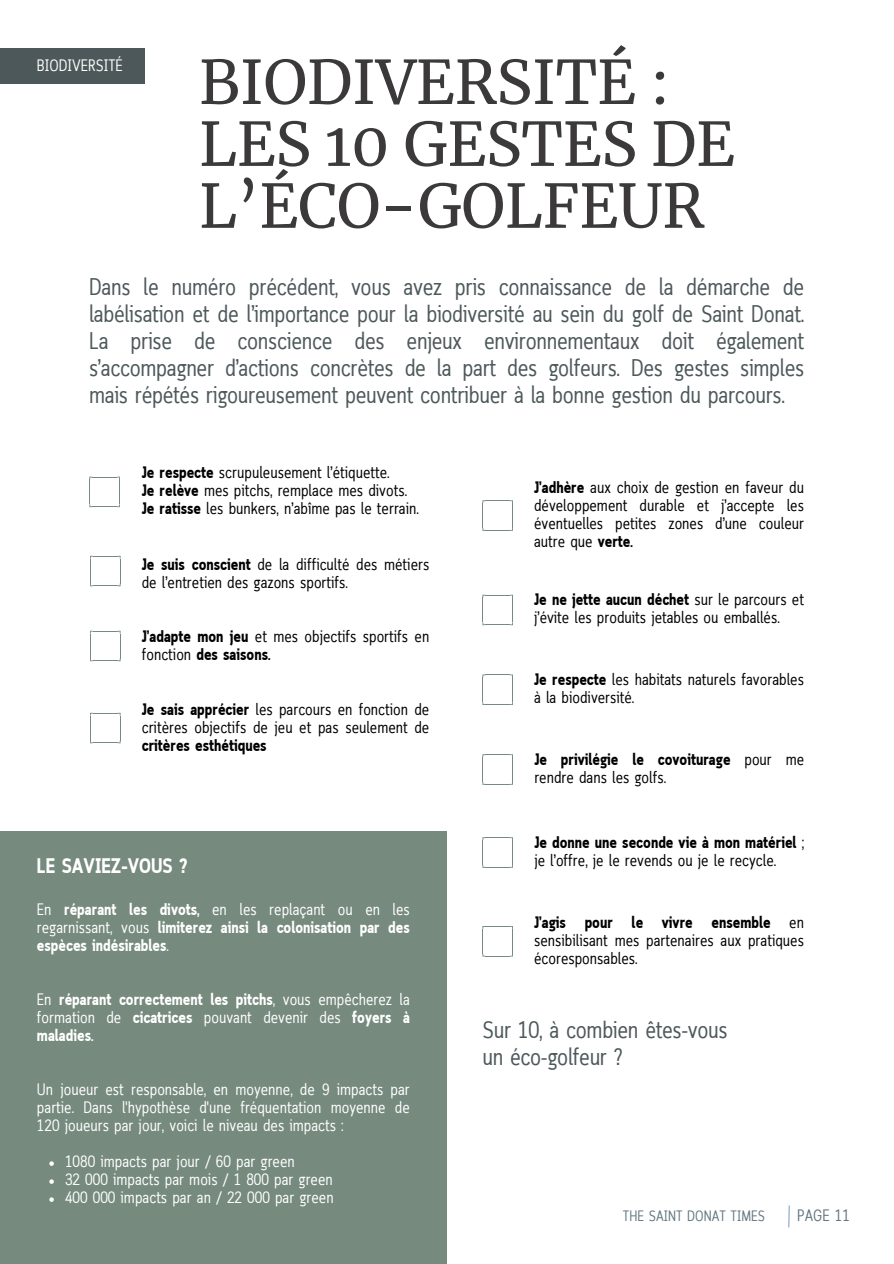
<style>
.page{position:relative;width:894px;height:1264px;background:#fff}
.page>*{position:absolute;margin:0;border:0;box-sizing:border-box;transform-origin:0 0}
.t1{font:60px/61.8px "Merriweather";letter-spacing:-.005em;color:#3b3939}
.t2{font:24px/27px "Cloud Cond";letter-spacing:-.015em;color:#4d585a;text-align:justify}
.t3{font:700 21px "Cloud Cond";color:#fff}
.t4{font:16.5px/18px "Cloud Cond";color:#000}
.t5{font:16.5px/18px "Cloud Cond";color:#fff;text-align:justify}
.t6{font:700 16.5px/18px "Cloud Cond";color:#fff;text-align:justify}
.t7{font:700 16.5px/18px "Cloud Cond";color:#000}
.t8{font:16.5px "Cloud Cond";color:#637680}
.t9{font:15px "Cloud Cond";color:#637680}
.s1{font-weight:700}
.s2{font-weight:400}
</style>
<div class="page">
<svg style="left:788px;top:1205px;width:2px;height:23px"></svg>
<div style="left:0;top:49px;width:145px;height:35px;background:#4d585a"></div>
<svg style="left:89px;top:476px;width:31px;height:31px"></svg>
<svg style="left:90px;top:555px;width:31px;height:31px"></svg>
<svg style="left:90px;top:630px;width:31px;height:31px"></svg>
<svg style="left:90px;top:712px;width:31px;height:31px"></svg>
<svg style="left:482px;top:500px;width:31px;height:31px"></svg>
<svg style="left:482px;top:594px;width:31px;height:31px"></svg>
<svg style="left:482px;top:674px;width:31px;height:31px"></svg>
<svg style="left:482px;top:754px;width:31px;height:30px"></svg>
<svg style="left:482px;top:837px;width:31px;height:30px"></svg>
<svg style="left:482px;top:926px;width:31px;height:30px"></svg>
<div style="left:0;top:830px;width:446px;height:433px;background:#768a7e"></div>
<svg style="left:49px;top:1161px;width:5px;height:4px"></svg>
<svg style="left:49px;top:1179px;width:5px;height:4px"></svg>
<svg style="left:49px;top:1197px;width:5px;height:4px"></svg>
<p class="t5" style="left:37px;top:57px;width:87px">BIODIVERSITÉ</p>
<h1 class="t1" style="left:199px;top:52px;width:537px">BIODIVERSITÉ :<br>LES 10 GESTES DE<br>L’ÉCO-GOLFEUR</h1>
<p class="t2" style="left:89px;top:275px;width:716px">Dans le numéro précédent, vous avez pris connaissance de la démarche de labélisation et de l’importance pour la biodiversité au sein du golf de Saint Donat.<br>La prise de conscience des enjeux environnementaux doit également s’accompagner d’actions concrètes de la part des golfeurs. Des gestes simples mais répétés rigoureusement peuvent contribuer à la bonne gestion du parcours.</p>
<p class="t4" style="left:142px;top:465px;width:278px"><span class="s1">Je respecte</span> scrupuleusement l’étiquette.<br><span class="s1">Je relève</span> mes pitchs, remplace mes divots.<br><span class="s1">Je ratisse</span> les bunkers, n’abîme pas le terrain.</p>
<p class="t4" style="left:142px;top:556px;width:289px"><span class="s1">Je suis conscient</span> de la difficulté des métiers de l’entretien des gazons sportifs.</p>
<p class="t4" style="left:142px;top:628px;width:289px"><span class="s1">J’adapte mon jeu</span> et mes objectifs sportifs en fonction <span class="s1">des saisons.</span></p>
<p class="t4" style="left:142px;top:701px;width:289px"><span class="s1">Je sais apprécier</span> les parcours en fonction de critères objectifs de jeu et pas seulement de</p>
<p class="t7" style="left:142px;top:737px;width:126px">critères esthétiques</p>
<p class="t3" style="left:37px;top:858px;width:152px">LE SAVIEZ-VOUS ?</p>
<p class="t6" style="left:37px;top:901px;width:374px"><span class="s2">En</span> réparant les divots, <span class="s2">en les replaçant ou en les regarnissant, vous</span> limiterez ainsi la colonisation par des espèces indésirables<span class="s2">.</span></p>
<p class="t6" style="left:37px;top:991px;width:374px"><span class="s2">En</span> réparant correctement les pitchs<span class="s2">, vous empêcherez la formation de</span> cicatrices <span class="s2">pouvant devenir des</span> foyers à maladies.</p>
<p class="t5" style="left:37px;top:1081px;width:374px">Un joueur est responsable, en moyenne, de 9 impacts par partie. Dans l'hypothèse d'une fréquentation moyenne de 120 joueurs par jour, voici le niveau des impacts :</p>
<p class="t5" style="left:65px;top:1153px;width:270px;text-align:left">1080 impacts par jour / 60 par green<br>32 000 impacts par mois / 1 800 par green<br>400 000 impacts par an / 22 000 par green</p>
<p class="t4" style="left:534px;top:479px;width:271px;text-align:justify"><span class="s1">J’adhère</span> aux choix de gestion en faveur du développement durable et j’accepte les éventuelles petites zones d’une couleur autre que <span class="s1">verte.</span></p>
<p class="t4" style="left:534px;top:592px;width:271px"><span class="s1">Je ne jette aucun déchet</span> sur le parcours et j’évite les produits jetables ou emballés.</p>
<p class="t4" style="left:534px;top:672px;width:271px"><span class="s1">Je respecte</span> les habitats naturels favorables à la biodiversité.</p>
<p class="t7" style="left:534px;top:751px;width:271px">Je privilégie le covoiturage <span class="s2">pour me rendre dans les golfs.</span></p>
<p class="t4" style="left:534px;top:834px;width:271px"><span class="s1">Je donne une seconde vie à mon matériel</span> ; je l’offre, je le revends ou je le recycle.</p>
<p class="t4" style="left:534px;top:914px;width:271px;text-align:justify"><span class="s1">J’agis pour le vivre ensemble</span> en sensibilisant mes partenaires aux pratiques écoresponsables.</p>
<h2 class="t2" style="left:482px;top:1018px;width:247px">Sur 10, à combien êtes-vous un éco-golfeur ?</h2>
<p class="t9" style="left:622px;top:1209px;width:143px">THE SAINT DONAT TIMES</p>
<p class="t8" style="left:796px;top:1208px;width:54px">PAGE 11</p>
</div>
